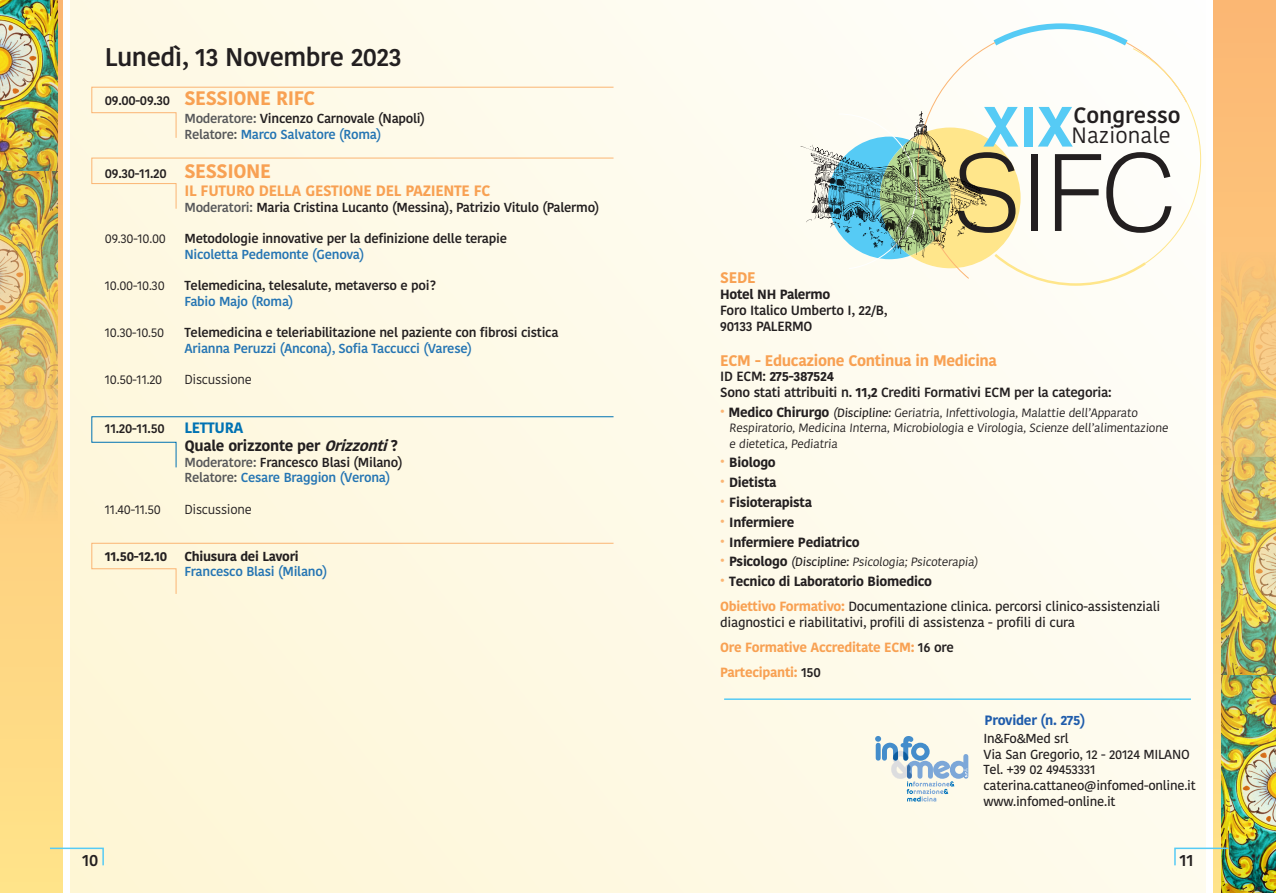
<style>
.page{position:relative;width:1276px;height:893px;background:#fff}
.page>*{position:absolute;margin:0;border:0;box-sizing:border-box;transform-origin:0 0}
.t1{font:700 56.55px "Kohinoor Telugu";color:#56cbf5}
.t2{font:600 25.5px "Kohinoor Telugu";letter-spacing:-.02em;color:#231f20}
.t3{font:22.05px "Kohinoor Telugu";color:#231f20}
.t4{font:600 22.05px "Kohinoor Telugu";color:#231f20}
.t5{font:700 19.5px "Kohinoor Telugu";letter-spacing:-.02em;color:#f8a153}
.t6{font:600 16.5px "Kohinoor Telugu";color:#231f20}
.t7{font:700 15.3px "Kohinoor Telugu";letter-spacing:-.02em;color:#f8a153}
.t8{font:700 15px "Kohinoor Telugu";letter-spacing:-.02em;color:#f8a153}
.t9{font:700 15px "Kohinoor Telugu";letter-spacing:-.02em;color:#231f20}
.t10{font:700 15px "Kohinoor Telugu";letter-spacing:-.02em;color:#0072b3}
.t11{font:700 13.5px "Kohinoor Telugu";letter-spacing:-.02em;color:#1f5cab}
.t12{font:500 13.35px/15.9px "Kohinoor Telugu";letter-spacing:-.02em;color:#231f20}
.t13{font:700 13.35px "Kohinoor Telugu";letter-spacing:-.02em;color:#231f20}
.t14{font:600 13.35px "Kohinoor Telugu";letter-spacing:-.02em;color:#231f20}
.t15{font:700 13.35px "Kohinoor Telugu";letter-spacing:-.02em;color:#f8a153}
.t16{font:600 13.05px "Kohinoor Telugu";letter-spacing:-.02em;color:#231f20}
.t17{font:600 13.05px "Kohinoor Telugu";letter-spacing:-.02em;color:#2575b3}
.t18{font:500 13.05px "Kohinoor Telugu";letter-spacing:-.02em;color:#231f20}
.t19{font:13.05px "Kohinoor Telugu";letter-spacing:-.02em;color:#231f20}
.t20{font:700 13.05px "Kohinoor Telugu";letter-spacing:-.02em;color:#231f20}
.t21{font:12px "Kohinoor Telugu";color:#231f20}
.s1{font-weight:600;font-size:13.05px;color:#231f20}
.s2{color:#57585a}
.s3{font-weight:700;font-size:19.5px;color:#f8a153}
.s4{font-style:italic}
.s5{font-weight:600}
.s6{font-weight:700}
.s7{font-weight:700;font-size:16.5px;color:#fbb573}
.s8{font-weight:700;font-size:13.35px}
.s9{font-weight:500}
.s10{font-size:16.5px;color:#fbb573}
.s11{font-weight:700;color:#f8a153}
.s12{font-weight:600;color:#231f20}
</style>
<div class="page">
<div style="left:71px;top:0;width:1135px;height:893px;background:linear-gradient(to right,#fef7dc,#fefcf4)"></div>
<svg style="left:1213px;top:0;width:63px;height:893px;background:#fac178"></svg>
<div style="left:0;top:0;width:62px;height:893px;background:linear-gradient(to bottom,#fbb673,#ffe389)"></div>
<img style="left:1222px;top:460px;width:54px;height:216px">
<img style="left:1222px;top:676px;width:54px;height:217px">
<img style="left:1222px;top:234px;width:54px;height:226px">
<img style="left:0;top:171px;width:57px;height:215px">
<img style="left:0;top:0;width:57px;height:171px">
<img style="left:0;top:386px;width:57px;height:226px">
<svg style="left:48px;top:847px;width:57px;height:20px"></svg>
<svg style="left:1173px;top:847px;width:56px;height:20px"></svg>
<div style="left:91px;top:86px;width:523px;height:53px;background:#fefae8"></div>
<div style="left:91px;top:157px;width:523px;height:52px;background:#fefae7"></div>
<div style="left:91px;top:542px;width:523px;height:53px;background:#fef8e0"></div>
<div style="left:91px;top:416px;width:523px;height:52px;background:#fef9e2"></div>
<svg style="left:800px;top:21px;width:401px;height:266px"></svg>
<svg style="left:875px;top:736px;width:93px;height:65px;background:#cfdde1"></svg>
<hr style="left:724px;top:698px;width:467px;height:2px;background:#56cbf5">
<p class="t2" style="left:105px;top:42px;width:298px">Lunedì, 13 Novembre 2023</p>
<p class="t5" style="left:105px;top:87px;width:212px"><span class="s1">09.00-09.30</span> SESSIONE RIFC</p>
<p class="t16" style="left:184px;top:111px;width:242px"><span class="s2">Moderatore:</span> Vincenzo Carnovale (Napoli)</p>
<p class="t17" style="left:184px;top:127px;width:198px"><span class="s2">Relatore:</span> Marco Salvatore (Roma)</p>
<p class="t16" style="left:105px;top:166px;width:168px">09.30-11.20 <span class="s3">SESSIONE</span></p>
<p class="t8" style="left:184px;top:182px;width:307px">IL FUTURO DELLA GESTIONE DEL PAZIENTE FC</p>
<p class="t16" style="left:184px;top:199px;width:416px"><span class="s2">Moderatori:</span> Maria Cristina Lucanto (Messina), Patrizio Vitulo (Palermo)</p>
<p class="t19" style="left:105px;top:231px;width:63px">09.30-10.00</p>
<p class="t16" style="left:184px;top:231px;width:324px">Metodologie innovative per la definizione delle terapie</p>
<p class="t17" style="left:184px;top:246px;width:181px">Nicoletta Pedemonte (Genova)</p>
<p class="t19" style="left:105px;top:278px;width:61px">10.00-10.30</p>
<p class="t16" style="left:184px;top:278px;width:253px">Telemedicina, telesalute, metaverso e poi?</p>
<p class="t17" style="left:184px;top:293px;width:111px">Fabio Majo (Roma)</p>
<p class="t19" style="left:105px;top:325px;width:61px">10.30-10.50</p>
<p class="t16" style="left:184px;top:325px;width:376px">Telemedicina e teleriabilitazione nel paziente con fibrosi cistica</p>
<p class="t17" style="left:184px;top:340px;width:289px">Arianna Peruzzi (Ancona), Sofia Taccucci (Varese)</p>
<p class="t19" style="left:105px;top:372px;width:59px">10.50-11.20</p>
<p class="t19" style="left:184px;top:372px;width:69px">Discussione</p>
<p class="t16" style="left:105px;top:421px;width:61px">11.20-11.50</p>
<p class="t10" style="left:184px;top:419px;width:61px">LETTURA</p>
<p class="t9" style="left:184px;top:437px;width:215px">Quale orizzonte per <span class="s4">Orizzonti</span>?</p>
<p class="t16" style="left:184px;top:455px;width:220px"><span class="s2">Moderatore:</span> Francesco Blasi (Milano)</p>
<p class="t17" style="left:184px;top:470px;width:207px"><span class="s2">Relatore:</span> Cesare Braggion (Verona)</p>
<p class="t19" style="left:105px;top:502px;width:57px">11.40-11.50</p>
<p class="t19" style="left:184px;top:502px;width:69px">Discussione</p>
<p class="t20" style="left:105px;top:549px;width:64px">11.50-12.10</p>
<p class="t20" style="left:184px;top:549px;width:116px">Chiusura dei Lavori</p>
<p class="t17" style="left:184px;top:564px;width:144px">Francesco Blasi (Milano)</p>
<p class="t1" style="left:983px;top:94px;width:92px">XIX</p>
<p class="t4" style="left:1073px;top:102px;width:109px">Congresso</p>
<p class="t3" style="left:1071px;top:122px;width:101px">Nazionale</p>
<p class="t7" style="left:720px;top:269px;width:37px">SEDE</p>
<p class="t13" style="left:720px;top:287px;width:112px">Hotel NH Palermo</p>
<p class="t14" style="left:720px;top:303px;width:169px">Foro Italico Umberto I, 22/B,</p>
<p class="t14" style="left:720px;top:319px;width:94px">90133 PALERMO</p>
<p class="t7" style="left:720px;top:351px;width:278px">ECM - Educazione Continua in Medicina</p>
<p class="t13" style="left:720px;top:369px;width:115px"><span class="s5">ID ECM:</span> 275-387524</p>
<p class="t14" style="left:720px;top:385px;width:393px">Sono stati attribuiti n. <span class="s6">11,2</span> Crediti Formativi ECM per la categoria:</p>
<p class="t21" style="left:720px;top:406px;width:421px"><span class="s7">·</span> <span class="s8">Medico Chirurgo</span> <span class="s9">(Discipline:</span> Geriatria, Infettivologia, Malattie dell’Apparato</p>
<p class="t21" style="left:729px;top:420px;width:442px">Respiratorio, Medicina Interna, Microbiologia e Virologia, Scienze dell’alimentazione</p>
<p class="t21" style="left:729px;top:436px;width:112px">e dietetica, Pediatria</p>
<p class="t13" style="left:720px;top:455px;width:57px"><span class="s10">·</span> Biologo</p>
<p class="t13" style="left:720px;top:475px;width:58px"><span class="s10">·</span> Dietista</p>
<p class="t13" style="left:720px;top:495px;width:93px"><span class="s10">·</span> Fisioterapista</p>
<p class="t13" style="left:720px;top:514px;width:76px"><span class="s10">·</span> Infermiere</p>
<p class="t13" style="left:720px;top:534px;width:141px"><span class="s10">·</span> Infermiere Pediatrico</p>
<p class="t21" style="left:720px;top:555px;width:259px"><span class="s7">·</span> <span class="s8">Ps i co log o</span> <span class="s9">(Discipline:</span> Psicologia;Psicoterapia)</p>
<p class="t13" style="left:720px;top:574px;width:213px"><span class="s10">·</span> Tecnico di Laboratorio Biomedico</p>
<p class="t12" style="left:720px;top:599px;width:442px"><span class="s11">Obiettivo Formativo:</span> Documentazione clinica. percorsi clinico-assistenziali diagnostici e riabilitativi, profili di assistenza - profili di cura</p>
<p class="t15" style="left:720px;top:640px;width:235px">Ore Formative Accreditate ECM: <span class="s12">16 ore</span></p>
<p class="t15" style="left:720px;top:665px;width:102px">Partecipanti: <span class="s12">150</span></p>
<p class="t11" style="left:984px;top:713px;width:102px">Provider (n. 275)</p>
<p class="t18" style="left:983px;top:731px;width:87px">In&amp;Fo&amp;Med srl</p>
<p class="t18" style="left:983px;top:746px;width:208px">Via San Gregorio, 12 - 20124 MILANO</p>
<p class="t18" style="left:983px;top:762px;width:113px">Tel. +39 02 49453331</p>
<p class="t18" style="left:983px;top:778px;width:214px">caterina.cattaneo@infomed-online.it</p>
<p class="t18" style="left:983px;top:793px;width:134px">www.infomed-online.it</p>
<p class="t6" style="left:82px;top:850px;width:18px">10</p>
<p class="t6" style="left:1179px;top:850px;width:16px">11</p>
</div>
